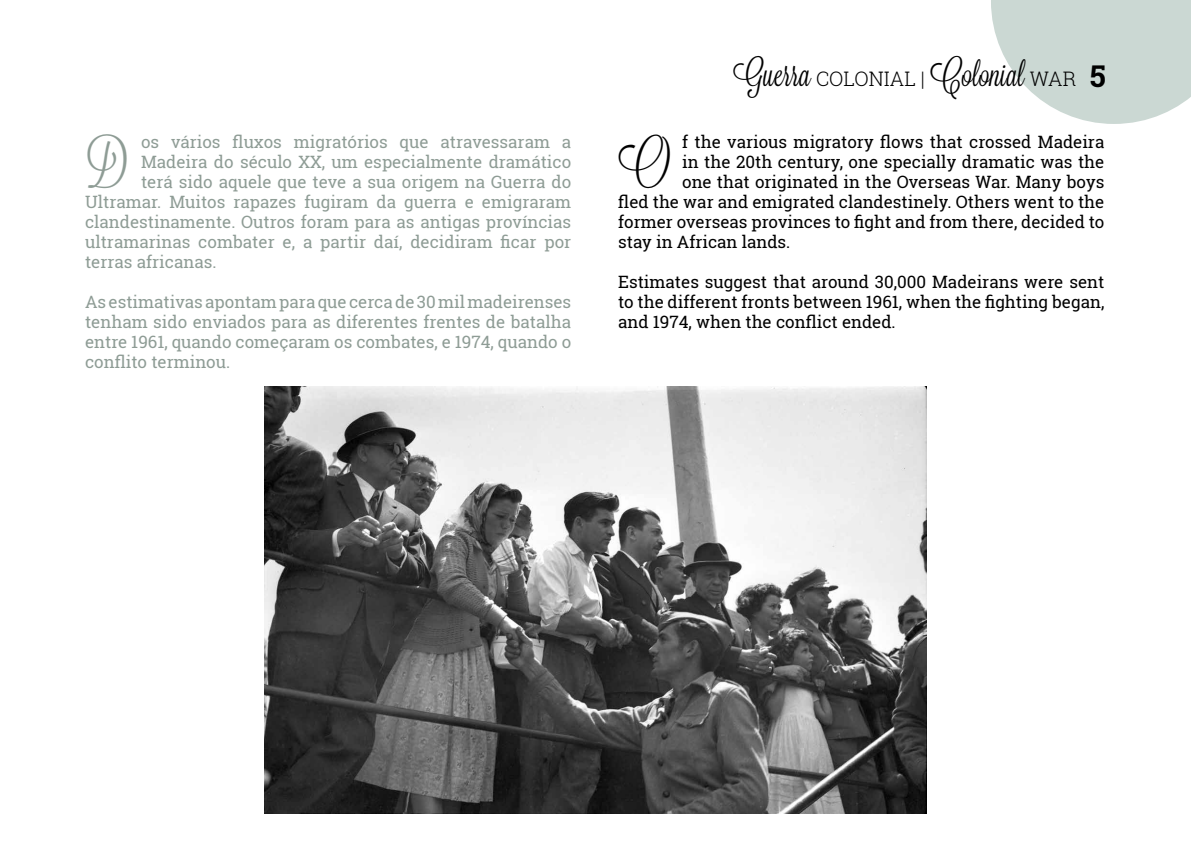
<style>
.page{position:relative;width:1191px;height:842px;background:#fff}
.page>*{position:absolute;margin:0;border:0;box-sizing:border-box;transform-origin:0 0}
.t1{font:48px "Lavanderia";color:#8e9c95}
.t2{font:48px "Lavanderia";color:#000}
.t3{font:34px "Lavanderia";color:#000}
.t4{font:17px/20px "Roboto Slab";color:#8e9c95;text-align:justify}
.t5{font:17px/20px "Roboto Slab";color:#000;text-align:justify}
.s1{font-family:"Roboto Slab";font-weight:300;font-size:20px}
.s2{font-family:"Roboto Slab";font-weight:700;font-size:30px}
</style>
<div class="page">
<svg style="left:991px;top:0;width:200px;height:124px"></svg>
<img style="left:264px;top:387px;width:663px;height:427px">
<h2 class="t3" style="left:733px;top:54px;width:374px">Guerra <span class="s1">COLONIAL |</span> Colonial <span class="s1">WAR</span> <span class="s2">5</span></h2>
<h1 class="t1" style="left:85px;top:132px;width:46px">D</h1>
<p class="t5" style="left:682px;top:132px;width:424px">f the various migratory flows that crossed Madeira</p>
<h1 class="t2" style="left:618px;top:132px;width:55px">O</h1>
<p class="t4" style="left:141px;top:132px;width:432px">os vários fluxos migratórios que atravessaram a</p>
<p class="t4" style="left:141px;top:152px;width:432px">Madeira do século XX, um especialmente dramático</p>
<p class="t4" style="left:141px;top:172px;width:431px">terá sido aquele que teve a sua origem na Guerra do</p>
<p class="t4" style="left:85px;top:192px;width:488px">Ultramar. Muitos rapazes fugiram da guerra e emigraram</p>
<p class="t4" style="left:85px;top:212px;width:488px">clandestinamente. Outros foram para as antigas províncias</p>
<p class="t4" style="left:85px;top:232px;width:487px">ultramarinas combater e, a partir daí, decidiram ficar por</p>
<p class="t4" style="left:85px;top:252px;width:133px">terras africanas.</p>
<p class="t4" style="left:85px;top:292px;width:488px">As estimativas apontam para que cerca de 30 mil madeirenses tenham sido enviados para as diferentes frentes de batalha entre 1961, quando começaram os combates, e 1974, quando o conflito terminou.</p>
<p class="t5" style="left:682px;top:152px;width:424px">in the 20th century, one specially dramatic was the</p>
<p class="t5" style="left:682px;top:172px;width:423px">one that originated in the Overseas War. Many boys</p>
<p class="t5" style="left:618px;top:192px;width:488px">fled the war and emigrated clandestinely. Others went to the</p>
<p class="t5" style="left:618px;top:212px;width:487px">former overseas provinces to fight and from there, decided to</p>
<p class="t5" style="left:618px;top:232px;width:174px">stay in African lands.</p>
<p class="t5" style="left:618px;top:272px;width:488px">Estimates suggest that around 30,000 Madeirans were sent to the different fronts between 1961, when the fighting began, and 1974, when the conflict ended.</p>
</div>
